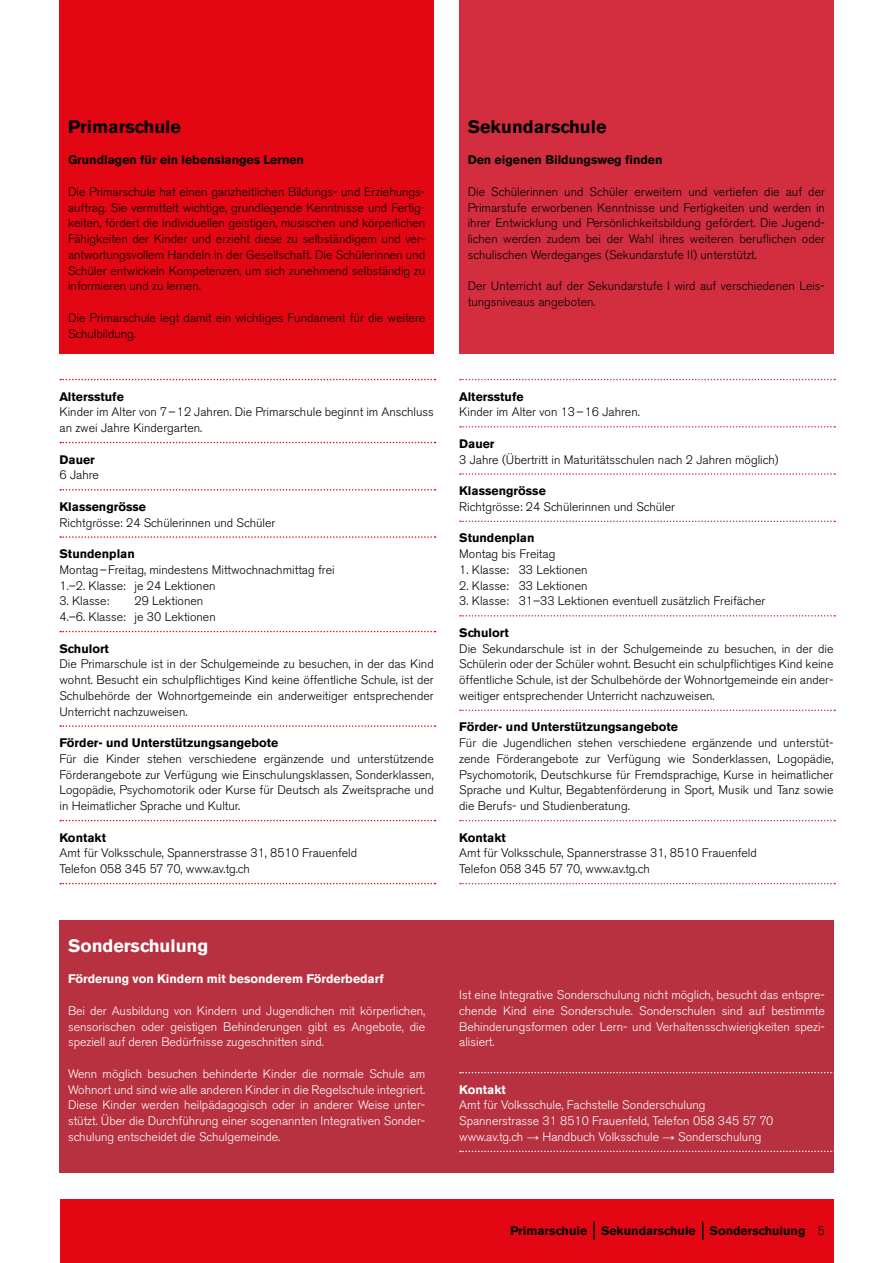
<style>
.page{position:relative;width:893px;height:1263px;background:#fff}
.page>*{position:absolute;margin:0;border:0;box-sizing:border-box;transform-origin:0 0}
.Titel{font:700 18px "Akzidenz Grotesk BE";color:#000}
.Titel-2{font:700 18px "Akzidenz Grotesk BE";color:#fff}
.GS__Blocksatz{font:300 12.3px/15.8px "Akzidenz Grotesk BE";color:#000;text-align:justify}
.Lead__light{font:300 12.3px/15.8px "Akzidenz Grotesk BE";color:#000;text-align:justify}
.Lead__light-2{font:300 12.3px/15.8px "Akzidenz Grotesk BE";color:#fff;text-align:justify}
.GS_bold__Linksbündig{font:700 12.3px "Akzidenz Grotesk BE";color:#000}
.GS__Linksbündig{font:300 12.3px "Akzidenz Grotesk BE";color:#fff}
.Lead__bold{font:700 12.3px "Akzidenz Grotesk BE";color:#000}
.GS__Blocksatz-2{font:300 12.3px "Akzidenz Grotesk BE";color:#fff}
.Lead__bold-2{font:700 12.3px "Akzidenz Grotesk BE";color:#fff}
.Pagina{font:700 12.3px "Akzidenz Grotesk BE";color:#000}
.GS_bold__Linksbündig-2{font:700 12.3px "Akzidenz Grotesk BE";color:#fff}
.s1{font-family:"Arial";font-weight:400}
.s2{font-weight:300}
</style>
<div class="page">
<div style="left:60px;top:1199px;width:773px;height:64px;background:#e30613"></div>
<svg style="left:593px;top:1221px;width:2px;height:19px"></svg>
<svg style="left:702px;top:1221px;width:1px;height:19px"></svg>
<div style="left:60px;top:0;width:374px;height:353px;background:#e30613"></div>
<div style="left:60px;top:920px;width:374px;height:252px;background:#b73141"></div>
<div style="left:431px;top:920px;width:402px;height:252px;background:#b73141"></div>
<div style="left:459px;top:0;width:374px;height:353px;background:#d32e3f"></div>
<svg style="left:60px;top:379px;width:375px;height:1px"></svg>
<svg style="left:60px;top:442px;width:375px;height:1px"></svg>
<svg style="left:60px;top:489px;width:375px;height:2px"></svg>
<svg style="left:60px;top:536px;width:375px;height:2px"></svg>
<svg style="left:60px;top:631px;width:375px;height:1px"></svg>
<svg style="left:60px;top:725px;width:375px;height:2px"></svg>
<svg style="left:60px;top:820px;width:375px;height:1px"></svg>
<svg style="left:60px;top:883px;width:375px;height:1px"></svg>
<svg style="left:460px;top:379px;width:375px;height:1px"></svg>
<svg style="left:460px;top:426px;width:375px;height:2px"></svg>
<svg style="left:460px;top:473px;width:375px;height:2px"></svg>
<svg style="left:460px;top:521px;width:375px;height:1px"></svg>
<svg style="left:460px;top:615px;width:375px;height:2px"></svg>
<svg style="left:460px;top:710px;width:375px;height:1px"></svg>
<svg style="left:460px;top:820px;width:375px;height:1px"></svg>
<svg style="left:460px;top:883px;width:375px;height:1px"></svg>
<svg style="left:460px;top:1072px;width:374px;height:1px"></svg>
<svg style="left:460px;top:1151px;width:374px;height:1px"></svg>
<p class="Titel" style="left:68px;top:116px;width:114px">Primarschule</p>
<p class="Lead__bold" style="left:68px;top:153px;width:237px">Grundlagen für ein lebenslanges Lernen</p>
<p class="Lead__light" style="left:68px;top:184px;width:359px">Die Primarschule hat einen ganzheitlichen Bildungs- und Erziehungs&shy;auftrag. Sie vermittelt wichtige, grundlegende Kenntnisse und Fertig&shy;keiten, fördert die individuellen geistigen, musischen und körperlichen Fähigkeiten der Kinder und erzieht diese zu selbständigem und ver&shy;antwortungsvollem Handeln in der Gesellschaft. Die Schülerinnen und Schüler entwickeln Kompetenzen, um sich zunehmend selbständig zu informieren und zu lernen.</p>
<p class="Lead__light" style="left:68px;top:310px;width:359px">Die Primarschule legt damit ein wichtiges Fundament für die weitere<br>Schulbildung.</p>
<p class="GS_bold__Linksbündig" style="left:60px;top:389px;width:66px">Altersstufe</p>
<p class="GS__Blocksatz" style="left:60px;top:404px;width:376px">Kinder im Alter von 7–12 Jahren. Die Primarschule beginnt im Anschluss an zwei Jahre Kindergarten.</p>
<p class="GS_bold__Linksbündig" style="left:60px;top:452px;width:37px">Dauer</p>
<p class="GS__Blocksatz" style="left:60px;top:467px;width:41px">6 Jahre</p>
<p class="GS_bold__Linksbündig" style="left:60px;top:499px;width:88px">Klassengrösse</p>
<p class="GS__Blocksatz" style="left:60px;top:515px;width:217px">Richtgrösse: 24 Schülerinnen und Schüler</p>
<p class="GS_bold__Linksbündig" style="left:60px;top:547px;width:77px">Stundenplan</p>
<p class="GS__Blocksatz" style="left:60px;top:562px;width:277px">Montag–Freitag, mindestens Mittwochnachmittag frei</p>
<p class="GS__Blocksatz" style="left:60px;top:578px;width:157px">1.–2. Klasse: je 24 Lektionen</p>
<p class="GS__Blocksatz" style="left:60px;top:593px;width:51px">3. Klasse:</p>
<p class="GS__Blocksatz" style="left:135px;top:593px;width:70px">29 Lektionen</p>
<p class="GS__Blocksatz" style="left:60px;top:609px;width:158px">4.–6. Klasse: je 30 Lektionen</p>
<p class="GS_bold__Linksbündig" style="left:60px;top:641px;width:51px">Schulort</p>
<p class="GS__Blocksatz" style="left:60px;top:656px;width:376px">Die Primarschule ist in der Schulgemeinde zu besuchen, in der das Kind wohnt. Besucht ein schulpflichtiges Kind keine öffentliche Schule, ist der Schulbehörde der Wohnortgemeinde ein anderweitiger entsprechender Unterricht nachzuweisen.</p>
<p class="GS_bold__Linksbündig" style="left:60px;top:736px;width:220px">Förder- und Unterstützungsangebote</p>
<p class="GS__Blocksatz" style="left:60px;top:751px;width:376px">Für die Kinder stehen verschiedene ergänzende und unterstützende Förderangebote zur Verfügung wie Einschulungsklassen, Sonderklassen, Logopädie, Psychomotorik oder Kurse für Deutsch als Zweitsprache und in Heimatlicher Sprache und Kultur.</p>
<p class="GS_bold__Linksbündig" style="left:60px;top:830px;width:48px">Kontakt</p>
<p class="GS__Blocksatz" style="left:60px;top:845px;width:299px">Amt für Volksschule, Spannerstrasse 31, 8510 Frauenfeld</p>
<p class="GS__Blocksatz" style="left:60px;top:861px;width:192px">Telefon 058 345 57 70, www.av.tg.ch</p>
<p class="Titel-2" style="left:68px;top:935px;width:142px">Sonderschulung</p>
<p class="Lead__bold-2" style="left:68px;top:972px;width:317px">Förderung von Kindern mit besonderem Förderbedarf</p>
<p class="Lead__light-2" style="left:68px;top:1003px;width:359px">Bei der Ausbildung von Kindern und Jugendlichen mit körperlichen, sensorischen oder geistigen Behinderungen gibt es Angebote, die speziell auf deren Bedürfnisse zugeschnitten sind.</p>
<p class="Lead__light-2" style="left:68px;top:1066px;width:359px">Wenn möglich besuchen behinderte Kinder die normale Schule am Wohnort und sind wie alle anderen Kinder in die Regelschule integriert.<br>Diese Kinder werden heilpädagogisch oder in anderer Weise unter&shy;stützt. Über die Durchführung einer sogenannten Integrativen Sonder&shy;schulung entscheidet die Schulgemeinde.</p>
<p class="Titel" style="left:468px;top:116px;width:140px">Sekundarschule</p>
<p class="Lead__bold" style="left:468px;top:153px;width:196px">Den eigenen Bildungsweg finden</p>
<p class="Lead__light" style="left:468px;top:184px;width:359px">Die Schülerinnen und Schüler erweitern und vertiefen die auf der Primarstufe erworbenen Kenntnisse und Fertigkeiten und werden in ihrer Entwicklung und Persönlichkeitsbildung gefördert. Die Jugend&shy;lichen werden zudem bei der Wahl ihres weiteren beruflichen oder schulischen Werdeganges (Sekundarstufe II) unterstützt.</p>
<p class="Lead__light" style="left:468px;top:278px;width:359px">Der Unterricht auf der Sekundarstufe I wird auf verschiedenen Leis&shy;tungsniveaus angeboten.</p>
<p class="GS_bold__Linksbündig" style="left:459px;top:389px;width:66px">Altersstufe</p>
<p class="GS__Blocksatz" style="left:459px;top:404px;width:182px">Kinder im Alter von 13–16 Jahren.</p>
<p class="GS_bold__Linksbündig" style="left:459px;top:436px;width:37px">Dauer</p>
<p class="GS__Blocksatz" style="left:459px;top:452px;width:321px">3 Jahre (Übertritt in Maturitätsschulen nach 2 Jahren möglich)</p>
<p class="GS_bold__Linksbündig" style="left:459px;top:484px;width:88px">Klassengrösse</p>
<p class="GS__Blocksatz" style="left:459px;top:499px;width:217px">Richtgrösse: 24 Schülerinnen und Schüler</p>
<p class="GS_bold__Linksbündig" style="left:459px;top:531px;width:77px">Stundenplan</p>
<p class="GS__Blocksatz" style="left:459px;top:546px;width:98px">Montag bis Freitag</p>
<p class="GS__Blocksatz" style="left:459px;top:562px;width:130px">1. Klasse: 33 Lektionen</p>
<p class="GS__Blocksatz" style="left:459px;top:578px;width:130px">2. Klasse: 33 Lektionen</p>
<p class="GS__Blocksatz" style="left:459px;top:593px;width:308px">3. Klasse: 31–33 Lektionen eventuell zusätzlich Freifächer</p>
<p class="GS_bold__Linksbündig" style="left:459px;top:625px;width:51px">Schulort</p>
<p class="GS__Blocksatz" style="left:459px;top:641px;width:376px">Die Sekundarschule ist in der Schulgemeinde zu besuchen, in der die Schülerin oder der Schüler wohnt. Besucht ein schulpflichtiges Kind keine öffentliche Schule, ist der Schulbehörde der Wohnortgemeinde ein ander&shy;weitiger entsprechender Unterricht nachzuweisen.</p>
<p class="GS_bold__Linksbündig" style="left:459px;top:720px;width:220px">Förder- und Unterstützungsangebote</p>
<p class="GS__Blocksatz" style="left:459px;top:735px;width:376px">Für die Jugendlichen stehen verschiedene ergänzende und unterstüt&shy;zende Förderangebote zur Verfügung wie Sonderklassen, Logopädie, Psychomotorik, Deutschkurse für Fremdsprachige, Kurse in heimatlicher Sprache und Kultur, Begabtenförderung in Sport, Musik und Tanz sowie die Berufs- und Studienberatung.</p>
<p class="GS_bold__Linksbündig" style="left:459px;top:830px;width:48px">Kontakt</p>
<p class="GS__Blocksatz" style="left:459px;top:845px;width:299px">Amt für Volksschule, Spannerstrasse 31, 8510 Frauenfeld</p>
<p class="GS__Blocksatz" style="left:459px;top:861px;width:192px">Telefon 058 345 57 70, www.av.tg.ch</p>
<p class="Lead__light-2" style="left:459px;top:987px;width:367px">Ist eine Integrative Sonderschulung nicht möglich, besucht das entspre&shy;chende Kind eine Sonderschule. Sonderschulen sind auf bestimmte Behinderungsformen oder Lern- und Verhaltensschwierigkeiten spezi&shy;alisiert.</p>
<p class="GS_bold__Linksbündig-2" style="left:459px;top:1082px;width:48px">Kontakt</p>
<p class="GS__Linksbündig" style="left:459px;top:1098px;width:248px">Amt für Volksschule, Fachstelle Sonderschulung</p>
<p class="GS__Linksbündig" style="left:459px;top:1114px;width:316px">Spannerstrasse 31 8510 Frauenfeld, Telefon 058 345 57 70</p>
<p class="GS__Blocksatz-2" style="left:459px;top:1130px;width:304px">www.av.tg.ch <span class="s1">→</span> Handbuch Volksschule <span class="s1">→</span> Sonderschulung</p>
<p class="Pagina" style="left:510px;top:1224px;width:316px">Primarschule Sekundarschule Sonderschulung <span class="s2">5</span></p>
</div>
